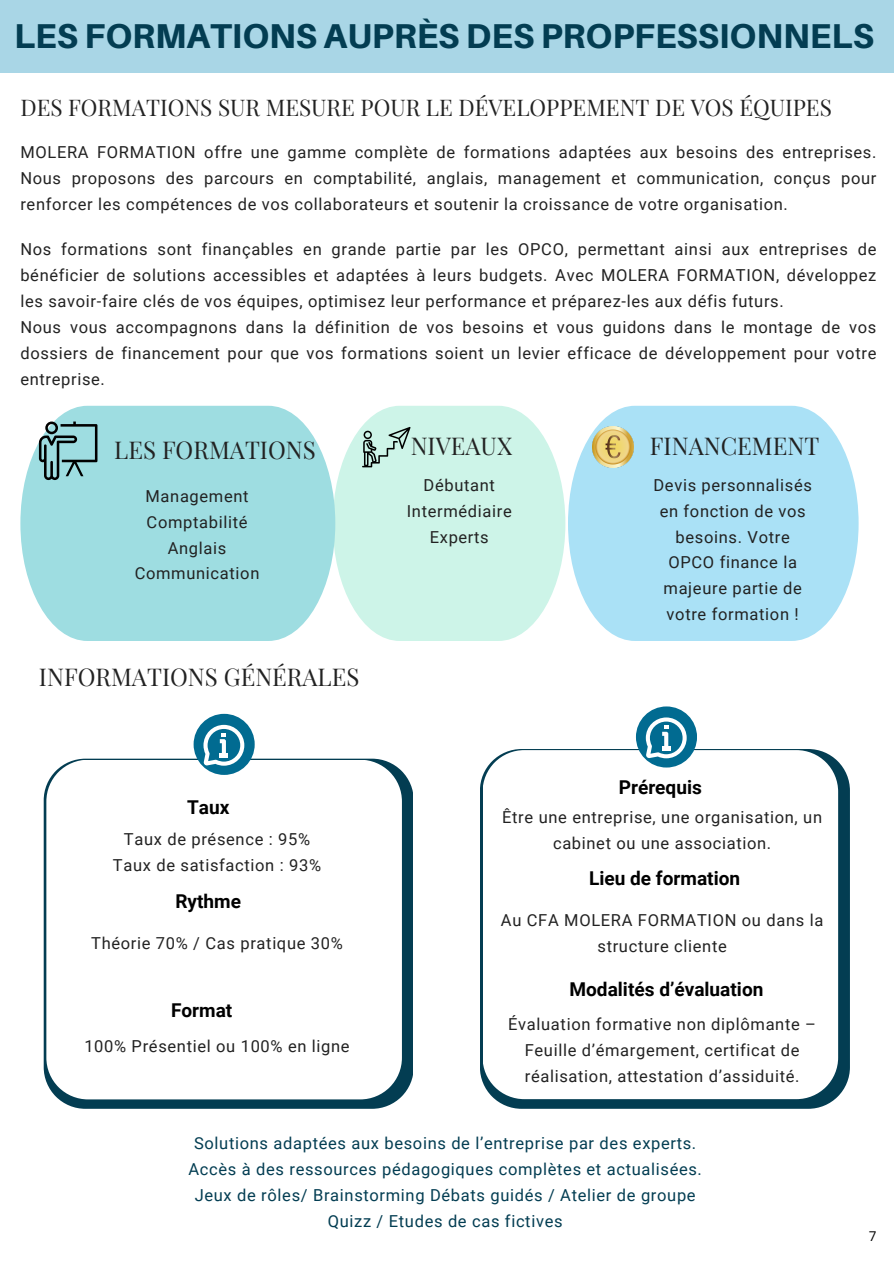
<style>
.page{position:relative;width:894px;height:1264px;background:#fff}
.page>*{position:absolute;margin:0;border:0;box-sizing:border-box;transform-origin:0 0}
.t1{font:800 34.5px "Aileron";color:#033d52}
.t2{font:24px "Playfair Display";color:#222}
.t3{font:22.5px "Playfair Display";color:#222}
.t4{font:700 19.05px "Roboto";color:#000}
.t5{font:16.5px/25.8px "Roboto";letter-spacing:.04em;color:#222;text-align:center}
.t6{font:16.5px "Roboto";letter-spacing:.04em;color:#033d52}
.t7{font:13.5px "Open Sans";color:#000}
</style>
<div class="page">
<div style="left:0;top:0;width:893px;height:73px;background:#a9d6e6"></div>
<svg style="left:568px;top:406px;width:290px;height:235px;background:#b2e3f6"></svg>
<img style="left:592px;top:427px;width:41px;height:40px">
<svg style="left:335px;top:406px;width:230px;height:235px;background:#d2f5ea"></svg>
<svg style="left:362px;top:427px;width:48px;height:40px;background:#a3c2b8"></svg>
<svg style="left:20px;top:406px;width:315px;height:235px;background:#a7e0e3"></svg>
<svg style="left:39px;top:421px;width:58px;height:59px;background:#78a5a7"></svg>
<svg style="left:480px;top:749px;width:369px;height:359px;fill:#033d52"></svg>
<svg style="left:482px;top:750px;width:355px;height:349px"></svg>
<svg style="left:635px;top:706px;width:61px;height:61px"></svg>
<svg style="left:645px;top:717px;width:41px;height:41px"></svg>
<svg style="left:44px;top:758px;width:369px;height:350px;background:#28596b"></svg>
<svg style="left:46px;top:759px;width:356px;height:340px"></svg>
<svg style="left:193px;top:713px;width:61px;height:61px"></svg>
<svg style="left:203px;top:725px;width:41px;height:40px"></svg>
<h2 class="t1" style="left:14px;top:14px;width:861px">LES FORMATIONS AUPRÈS DES PROPFESSIONNELS</h2>
<p class="t3" style="left:20px;top:92px;width:812px">DES FORMATIONS SUR MESURE POUR LE DÉVELOPPEMENT DE VOS ÉQUIPES</p>
<p class="t5" style="left:20px;top:139px;width:857px;text-align:justify">MOLERA FORMATION offre une gamme complète de formations adaptées aux besoins des entreprises.<br>Nous proposons des parcours en comptabilité, anglais, management et communication, conçus pour renforcer les compétences de vos collaborateurs et soutenir la croissance de votre organisation.</p>
<p class="t5" style="left:20px;top:236px;width:857px;text-align:justify">Nos formations sont finançables en grande partie par les OPCO, permettant ainsi aux entreprises de bénéficier de solutions accessibles et adaptées à leurs budgets. Avec MOLERA FORMATION, développez les savoir-faire clés de vos équipes, optimisez leur performance et préparez-les aux défis futurs.</p>
<p class="t5" style="left:20px;top:314px;width:857px;text-align:justify">Nous vous accompagnons dans la définition de vos besoins et vous guidons dans le montage de vos dossiers de financement pour que vos formations soient un levier efficace de développement pour votre entreprise.</p>
<h1 class="t2" style="left:114px;top:433px;width:203px">LES FORMATIONS</h1>
<p class="t5" style="left:145px;top:483px;width:105px">Management</p>
<p class="t5" style="left:147px;top:509px;width:102px">Comptabilité</p>
<p class="t5" style="left:168px;top:535px;width:60px">Anglais</p>
<h2 class="t5" style="left:135px;top:561px;width:126px">Communication</h2>
<p class="t2" style="left:39px;top:660px;width:322px">INFORMATIONS GÉNÉRALES</p>
<p class="t4" style="left:187px;top:796px;width:44px">Taux</p>
<p class="t5" style="left:124px;top:826px;width:188px">Taux de présence : 95%</p>
<h3 class="t5" style="left:113px;top:852px;width:210px">Taux de satisfaction : 93%</h3>
<p class="t4" style="left:175px;top:890px;width:67px">Rythme</p>
<h3 class="t5" style="left:91px;top:930px;width:253px">Théorie 70% / Cas pratique 30%</h3>
<p class="t4" style="left:171px;top:998px;width:63px">Format</p>
<p class="t5" style="left:84px;top:1033px;width:267px">100% Présentiel ou 100% en ligne</p>
<p class="t2" style="left:410px;top:429px;width:103px">NIVEAUX</p>
<p class="t2" style="left:649px;top:429px;width:171px">FINANCEMENT</p>
<h2 class="t5" style="left:406px;top:472px;width:106px">Débutant<br>Intermédiaire<br>Experts</h2>
<p class="t5" style="left:653px;top:472px;width:160px">Devis personnalisés en fonction de vos besoins. Votre<br>OPCO finance la majeure partie de votre formation !</p>
<h2 class="t4" style="left:618px;top:776px;width:85px">Prérequis</h2>
<p class="t5" style="left:502px;top:804px;width:321px">Être une entreprise, une organisation, un cabinet ou une association.</p>
<p class="t4" style="left:589px;top:867px;width:152px">Lieu de formation</p>
<h2 class="t5" style="left:501px;top:907px;width:324px">Au CFA MOLERA FORMATION ou dans la structure cliente</h2>
<h3 class="t4" style="left:569px;top:978px;width:195px">Modalités d’évaluation</h3>
<p class="t5" style="left:508px;top:1011px;width:309px">Évaluation formative non diplômante –<br>Feuille d’émargement, certificat de réalisation, attestation d’assiduité.</p>
<p class="t6" style="left:194px;top:1134px;width:503px">Solutions adaptées aux besoins de l’entreprise par des experts.</p>
<h3 class="t6" style="left:188px;top:1159px;width:515px">Accès à des ressources pédagogiques complètes et actualisées.</h3>
<p class="t6" style="left:195px;top:1185px;width:502px">Jeux de rôles/ Brainstorming Débats guidés / Atelier de groupe</p>
<p class="t6" style="left:328px;top:1211px;width:236px">Quizz / Etudes de cas fictives</p>
<p class="t7" style="left:868px;top:1226px;width:9px">7</p>
</div>
